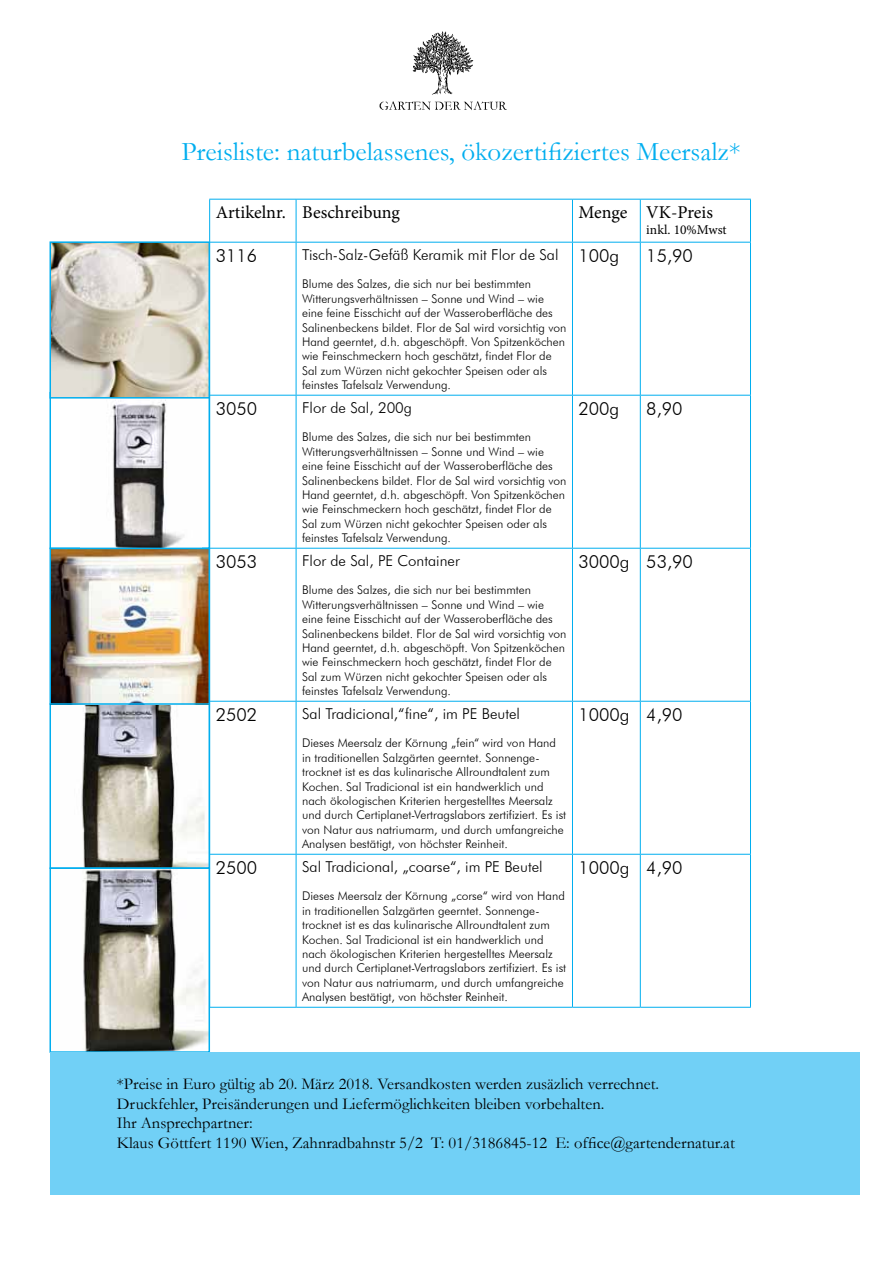
<style>
.page{position:relative;width:893px;height:1263px;background:#fff}
.page>*{position:absolute;margin:0;border:0;box-sizing:border-box;transform-origin:0 0}
.t1{font:27px "Garamond";color:#00aeef}
.t2{font:300 18px "Futura BT";color:#000}
.t3{font:18px "Minion Pro";color:#000}
.t4{font:16.5px/19.8px "Garamond";color:#000}
.t5{font:300 15px "Futura BT";color:#000}
.t6{font:13.5px "Minion Pro";color:#000}
.t7{font:300 12px/14.4px "Futura BT";color:#000}
</style>
<div class="page">
<img style="left:379px;top:31px;width:127px;height:79px">
<img style="left:53px;top:551px;width:154px;height:315px">
<div style="left:50px;top:548px;width:160px;height:157px;border:2px solid #00aeef"></div>
<img style="left:112px;top:400px;width:72px;height:146px">
<div style="left:50px;top:392px;width:160px;height:157px;border:2px solid #00aeef"></div>
<hr style="left:209px;top:199px;width:87px;height:1px;background:#00aeef">
<hr style="left:209px;top:200px;width:1px;height:42px;background:#00aeef">
<hr style="left:296px;top:199px;width:276px;height:1px;background:#00aeef">
<hr style="left:296px;top:200px;width:1px;height:42px;background:#00aeef">
<hr style="left:572px;top:199px;width:68px;height:1px;background:#00aeef">
<hr style="left:572px;top:200px;width:1px;height:42px;background:#00aeef">
<hr style="left:640px;top:199px;width:111px;height:1px;background:#00aeef">
<hr style="left:640px;top:200px;width:1px;height:42px;background:#00aeef">
<hr style="left:750px;top:200px;width:1px;height:42px;background:#00aeef">
<hr style="left:209px;top:242px;width:87px;height:1px;background:#00aeef">
<hr style="left:296px;top:242px;width:276px;height:1px;background:#00aeef">
<hr style="left:296px;top:243px;width:1px;height:152px;background:#00aeef">
<hr style="left:572px;top:242px;width:68px;height:1px;background:#00aeef">
<hr style="left:572px;top:243px;width:1px;height:152px;background:#00aeef">
<hr style="left:640px;top:242px;width:111px;height:1px;background:#00aeef">
<hr style="left:640px;top:243px;width:1px;height:152px;background:#00aeef">
<hr style="left:750px;top:243px;width:1px;height:152px;background:#00aeef">
<hr style="left:209px;top:395px;width:87px;height:1px;background:#00aeef">
<hr style="left:209px;top:396px;width:1px;height:152px;background:#00aeef">
<hr style="left:296px;top:395px;width:276px;height:1px;background:#00aeef">
<hr style="left:296px;top:396px;width:1px;height:152px;background:#00aeef">
<hr style="left:572px;top:395px;width:68px;height:1px;background:#00aeef">
<hr style="left:572px;top:396px;width:1px;height:152px;background:#00aeef">
<hr style="left:640px;top:395px;width:111px;height:1px;background:#00aeef">
<hr style="left:640px;top:396px;width:1px;height:152px;background:#00aeef">
<hr style="left:750px;top:396px;width:1px;height:152px;background:#00aeef">
<hr style="left:209px;top:548px;width:87px;height:1px;background:#00aeef">
<hr style="left:209px;top:549px;width:1px;height:152px;background:#00aeef">
<hr style="left:296px;top:548px;width:276px;height:1px;background:#00aeef">
<hr style="left:296px;top:549px;width:1px;height:152px;background:#00aeef">
<hr style="left:572px;top:548px;width:68px;height:1px;background:#00aeef">
<hr style="left:572px;top:549px;width:1px;height:152px;background:#00aeef">
<hr style="left:640px;top:548px;width:111px;height:1px;background:#00aeef">
<hr style="left:640px;top:549px;width:1px;height:152px;background:#00aeef">
<hr style="left:750px;top:549px;width:1px;height:152px;background:#00aeef">
<hr style="left:209px;top:701px;width:87px;height:1px;background:#00aeef">
<hr style="left:209px;top:702px;width:1px;height:152px;background:#00aeef">
<hr style="left:296px;top:701px;width:276px;height:1px;background:#00aeef">
<hr style="left:296px;top:702px;width:1px;height:152px;background:#00aeef">
<hr style="left:572px;top:701px;width:68px;height:1px;background:#00aeef">
<hr style="left:572px;top:702px;width:1px;height:152px;background:#00aeef">
<hr style="left:640px;top:701px;width:111px;height:1px;background:#00aeef">
<hr style="left:640px;top:702px;width:1px;height:152px;background:#00aeef">
<hr style="left:750px;top:702px;width:1px;height:152px;background:#00aeef">
<hr style="left:209px;top:854px;width:87px;height:1px;background:#00aeef">
<hr style="left:209px;top:855px;width:1px;height:152px;background:#00aeef">
<hr style="left:296px;top:854px;width:276px;height:1px;background:#00aeef">
<hr style="left:296px;top:855px;width:1px;height:152px;background:#00aeef">
<hr style="left:572px;top:854px;width:68px;height:1px;background:#00aeef">
<hr style="left:572px;top:855px;width:1px;height:152px;background:#00aeef">
<hr style="left:640px;top:854px;width:111px;height:1px;background:#00aeef">
<hr style="left:640px;top:855px;width:1px;height:152px;background:#00aeef">
<hr style="left:750px;top:855px;width:1px;height:152px;background:#00aeef">
<hr style="left:209px;top:1007px;width:87px;height:1px;background:#00aeef">
<hr style="left:296px;top:1007px;width:276px;height:1px;background:#00aeef">
<hr style="left:572px;top:1007px;width:68px;height:1px;background:#00aeef">
<hr style="left:640px;top:1007px;width:111px;height:1px;background:#00aeef">
<img style="left:53px;top:244px;width:154px;height:152px">
<div style="left:50px;top:241px;width:160px;height:158px;border:2px solid #00aeef"></div>
<img style="left:83px;top:870px;width:124px;height:180px">
<div style="left:50px;top:867px;width:160px;height:186px;border:2px solid #00aeef"></div>
<div style="left:50px;top:1052px;width:810px;height:143px;background:#71d0f6"></div>
<h1 class="t1" style="left:181px;top:133px;width:561px">Preisliste: naturbelassenes, ökozertifiziertes Meersalz*</h1>
<h2 class="t3" style="left:216px;top:200px;width:186px">Artikelnr. Beschreibung</h2>
<h2 class="t3" style="left:578px;top:200px;width:136px">Menge VK-Preis</h2>
<p class="t6" style="left:646px;top:221px;width:82px">inkl. 10%Mwst</p>
<h2 class="t2" style="left:216px;top:244px;width:43px">3116</h2>
<p class="t5" style="left:302px;top:245px;width:258px">Tisch-Salz-Gefäß Keramik mit Flor de Sal</p>
<p class="t7" style="left:302px;top:277px;width:266px">Blume des Salzes, die sich nur bei bestimmten Witterungsverhältnissen – Sonne und Wind – wie eine feine Eisschicht auf der Wasseroberfläche des Salinenbeckens bildet. Flor de Sal wird vorsichtig von Hand geerntet, d.h. abgeschöpft. Von Spitzenköchen wie Feinschmeckern hoch geschätzt, findet Flor de Sal zum Würzen nicht gekochter Speisen oder als feinstes Tafelsalz Verwendung.</p>
<h2 class="t2" style="left:578px;top:244px;width:42px">100g</h2>
<h2 class="t2" style="left:646px;top:244px;width:48px">15,90</h2>
<h2 class="t2" style="left:216px;top:397px;width:43px">3050</h2>
<p class="t5" style="left:302px;top:398px;width:111px">Flor de Sal, 200g</p>
<p class="t7" style="left:302px;top:430px;width:266px">Blume des Salzes, die sich nur bei bestimmten Witterungsverhältnissen – Sonne und Wind – wie eine feine Eisschicht auf der Wasseroberfläche des Salinenbeckens bildet. Flor de Sal wird vorsichtig von Hand geerntet, d.h. abgeschöpft. Von Spitzenköchen wie Feinschmeckern hoch geschätzt, findet Flor de Sal zum Würzen nicht gekochter Speisen oder als feinstes Tafelsalz Verwendung.</p>
<h2 class="t2" style="left:216px;top:550px;width:43px">3053</h2>
<p class="t5" style="left:302px;top:551px;width:159px">Flor de Sal, PE Container</p>
<p class="t7" style="left:302px;top:583px;width:266px">Blume des Salzes, die sich nur bei bestimmten Witterungsverhältnissen – Sonne und Wind – wie eine feine Eisschicht auf der Wasseroberfläche des Salinenbeckens bildet. Flor de Sal wird vorsichtig von Hand geerntet, d.h. abgeschöpft. Von Spitzenköchen wie Feinschmeckern hoch geschätzt, findet Flor de Sal zum Würzen nicht gekochter Speisen oder als feinstes Tafelsalz Verwendung.</p>
<h2 class="t2" style="left:216px;top:703px;width:43px">2502</h2>
<p class="t5" style="left:302px;top:704px;width:219px">Sal Tradicional,“fine“, im PE Beutel</p>
<p class="t7" style="left:302px;top:736px;width:266px">Dieses Meersalz der Körnung „fein“ wird von Hand in traditionellen Salzgärten geerntet. Sonnenge&shy;trocknet ist es das kulinarische Allroundtalent zum Kochen. Sal Tradicional ist ein handwerklich und nach ökologischen Kriterien hergestelltes Meersalz und durch Certiplanet-Vertragslabors zertifiziert. Es ist von Natur aus natriumarm, und durch umfangreiche Analysen bestätigt, von höchster Reinheit.</p>
<h2 class="t2" style="left:216px;top:856px;width:43px">2500</h2>
<p class="t5" style="left:302px;top:857px;width:242px">Sal Tradicional, „coarse“, im PE Beutel</p>
<p class="t7" style="left:302px;top:889px;width:266px">Dieses Meersalz der Körnung „corse“ wird von Hand in traditionellen Salzgärten geerntet. Sonnenge&shy;trocknet ist es das kulinarische Allroundtalent zum Kochen. Sal Tradicional ist ein handwerklich und nach ökologischen Kriterien hergestelltes Meersalz und durch Certiplanet-Vertragslabors zertifiziert. Es ist von Natur aus natriumarm, und durch umfangreiche Analysen bestätigt, von höchster Reinheit.</p>
<h2 class="t2" style="left:578px;top:397px;width:42px">200g</h2>
<h2 class="t2" style="left:646px;top:397px;width:38px">8,90</h2>
<h2 class="t2" style="left:578px;top:550px;width:116px">3000g 53,90</h2>
<h2 class="t2" style="left:578px;top:703px;width:106px">1000g 4,90</h2>
<h2 class="t2" style="left:578px;top:856px;width:106px">1000g 4,90</h2>
<p class="t4" style="left:117px;top:1073px;width:619px">*Preise in Euro gültig ab 20. März 2018. Versandkosten werden zusäzlich verrechnet.<br>Druckfehler, Preisänderungen und Liefermöglichkeiten bleiben vorbehalten.<br>Ihr Ansprechpartner:<br>Klaus Göttfert 1190 Wien, Zahnradbahnstr 5/2 T: 01/3186845-12 E: office@gartendernatur.at</p>
</div>
